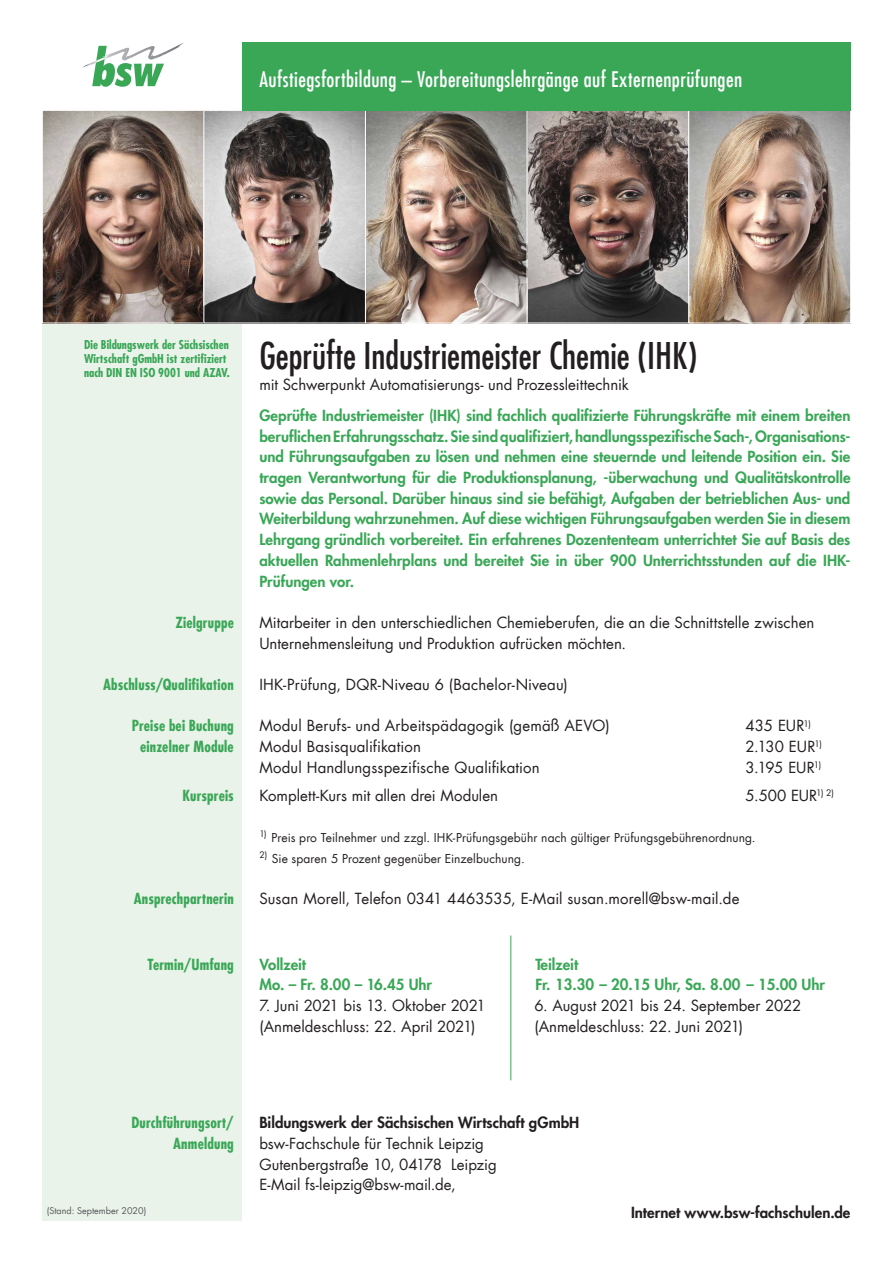
<style>
.page{position:relative;width:893px;height:1263px;background:#fff}
.page>*{position:absolute;margin:0;border:0;box-sizing:border-box;transform-origin:0 0}
.t1{font:condensed 36px "Futura LT";color:#231f20}
.t2{font:condensed 21px "Futura LT";letter-spacing:.02em;color:#fff}
.t3{font:800 15px/20.7px "Futura LT";color:#3aa757}
.t4{font:15px/20.7px "Futura LT";color:#231f20}
.t5{font:700 condensed 15px/20.7px "Futura LT";letter-spacing:.01em;color:#3aa757;text-align:center}
.t6{font:800 15px "Futura LT";color:#231f20}
.t7{font:12px "Futura LT";letter-spacing:.005em;color:#231f20}
.t8{font:700 condensed 12px/14.4px "Futura LT";color:#3aa757}
.t9{font:9px "Futura LT";color:#57585a}
</style>
<div class="page">
<div style="left:43px;top:111px;width:199px;height:1109px;background:#e9f3e9"></div>
<img style="left:44px;top:112px;width:805px;height:209px">
<div style="left:688px;top:110px;width:163px;height:213px;border:1px solid #fff"></div>
<div style="left:42px;top:110px;width:162px;height:213px;border:1px solid #fff"></div>
<div style="left:527px;top:110px;width:162px;height:213px;border:1px solid #fff"></div>
<div style="left:204px;top:110px;width:162px;height:213px;border:1px solid #fff"></div>
<div style="left:365px;top:110px;width:162px;height:213px;border:1px solid #fff"></div>
<svg style="left:82px;top:43px;width:102px;height:44px"></svg>
<div style="left:242px;top:43px;width:608px;height:68px;background:#3aa757"></div>
<hr style="left:510px;top:935px;width:1px;height:145px;background:#3aa757">
<h2 class="t2" style="left:259px;top:67px;width:484px">Aufstiegsfortbildung – Vorbereitungslehrgänge auf Externenprüfungen</h2>
<p class="t9" style="left:52px;top:315px;width:47px;rotate:-90deg">Fotolia.com</p>
<p class="t8" style="left:84px;top:337px;width:147px">Die Bildungswerk der Sächsischen<br>Wirtschaft gGmbH ist zertifiziert nach DIN EN ISO 9001 und AZAV.</p>
<p class="t5" style="left:175px;top:612px;width:60px">Zielgruppe</p>
<p class="t5" style="left:103px;top:674px;width:132px">Abschluss/Qualifikation</p>
<p class="t5" style="left:132px;top:716px;width:104px">Preise bei Buchung einzelner Module</p>
<p class="t5" style="left:183px;top:785px;width:53px">Kurspreis</p>
<p class="t5" style="left:134px;top:888px;width:102px">Ansprechpartnerin</p>
<p class="t5" style="left:147px;top:954px;width:88px">Termin/Umfang</p>
<h1 class="t1" style="left:259px;top:335px;width:440px">Geprüfte Industriemeister Chemie (IHK)</h1>
<p class="t4" style="left:259px;top:374px;width:371px">mit Schwerpunkt Automatisierungs- und Prozessleittechnik</p>
<p class="t3" style="left:259px;top:405px;width:593px;text-align:justify">Geprüfte Industriemeister (IHK) sind fachlich qualifizierte Führungskräfte mit einem breiten beruflichen Erfahrungsschatz. Sie sind qualifiziert, handlungsspezifische Sach-, Organisations&shy;und Führungsaufgaben zu lösen und nehmen eine steuernde und leitende Position ein. Sie tragen Verantwortung für die Produktionsplanung, -überwachung und Qualitätskontrolle sowie das Personal. Darüber hinaus sind sie befähigt, Aufgaben der betrieblichen Aus- und Weiterbildung wahrzunehmen. Auf diese wichtigen Führungsaufgaben werden Sie in diesem Lehrgang gründlich vorbereitet. Ein erfahrenes Dozententeam unterrichtet Sie auf Basis des aktuellen Rahmenlehrplans und bereitet Sie in über 900 Unterrichtsstunden auf die IHK-Prüfungen vor.</p>
<p class="t4" style="left:259px;top:612px;width:557px">Mitarbeiter in den unterschiedlichen Chemieberufen, die an die Schnittstelle zwischen<br>Unternehmensleitung und Produktion aufrücken möchten.</p>
<p class="t4" style="left:259px;top:674px;width:310px">IHK-Prüfung, DQR-Niveau 6 (Bachelor-Niveau)</p>
<p class="t4" style="left:259px;top:716px;width:352px">Modul Berufs- und Arbeitspädagogik (gemäß AEVO)</p>
<p class="t4" style="left:745px;top:716px;width:67px">435 EUR<sup>1)</sup></p>
<p class="t4" style="left:259px;top:736px;width:163px">Modul Basisqualifikation</p>
<p class="t4" style="left:745px;top:736px;width:78px">2.130 EUR<sup>1)</sup></p>
<p class="t4" style="left:259px;top:757px;width:282px">Modul Handlungsspezifische Qualifikation</p>
<p class="t4" style="left:745px;top:757px;width:77px">3.195 EUR<sup>1)</sup></p>
<p class="t4" style="left:259px;top:785px;width:240px">Komplett-Kurs mit allen drei Modulen</p>
<p class="t4" style="left:745px;top:785px;width:90px">5.500 EUR<sup>1)</sup> <sup>2)</sup></p>
<p class="t7" style="left:259px;top:830px;width:498px"><sup>1)</sup> Preis pro Teilnehmer und zzgl. IHK-Prüfungsgebühr nach gültiger Prüfungsgebührenordnung.</p>
<p class="t7" style="left:259px;top:850px;width:267px"><sup>2)</sup> Sie sparen 5 Prozent gegenüber Einzelbuchung.</p>
<p class="t4" style="left:259px;top:888px;width:482px">Susan Morell, Telefon 0341 4463535, E-Mail susan.morell@bsw-mail.de</p>
<p class="t3" style="left:259px;top:953px;width:174px">Vollzeit<br>Mo. – Fr. 8.00 – 16.45 Uhr</p>
<p class="t4" style="left:259px;top:995px;width:228px">7. Juni 2021 bis 13. Oktober 2021 (Anmeldeschluss: 22. April 2021)</p>
<p class="t3" style="left:535px;top:953px;width:291px">Teilzeit<br>Fr. 13.30 – 20.15 Uhr, Sa. 8.00 – 15.00 Uhr</p>
<p class="t4" style="left:534px;top:995px;width:268px">6. August 2021 bis 24. September 2022 (Anmeldeschluss: 22. Juni 2021)</p>
<p class="t5" style="left:131px;top:1112px;width:104px;text-align:right">Durchführungsort/<br>Anmeldung</p>
<p class="t9" style="left:47px;top:1205px;width:101px">(Stand: September 2020)</p>
<p class="t6" style="left:259px;top:1113px;width:321px">Bildungswerk der Sächsischen Wirtschaft gGmbH</p>
<p class="t4" style="left:259px;top:1133px;width:239px">bsw-Fachschule für Technik Leipzig<br>Gutenbergstraße 10, 04178 Leipzig<br>E-Mail fs-leipzig@bsw-mail.de,</p>
<p class="t6" style="left:631px;top:1202px;width:221px">Internet www.bsw-fachschulen.de</p>
</div>
